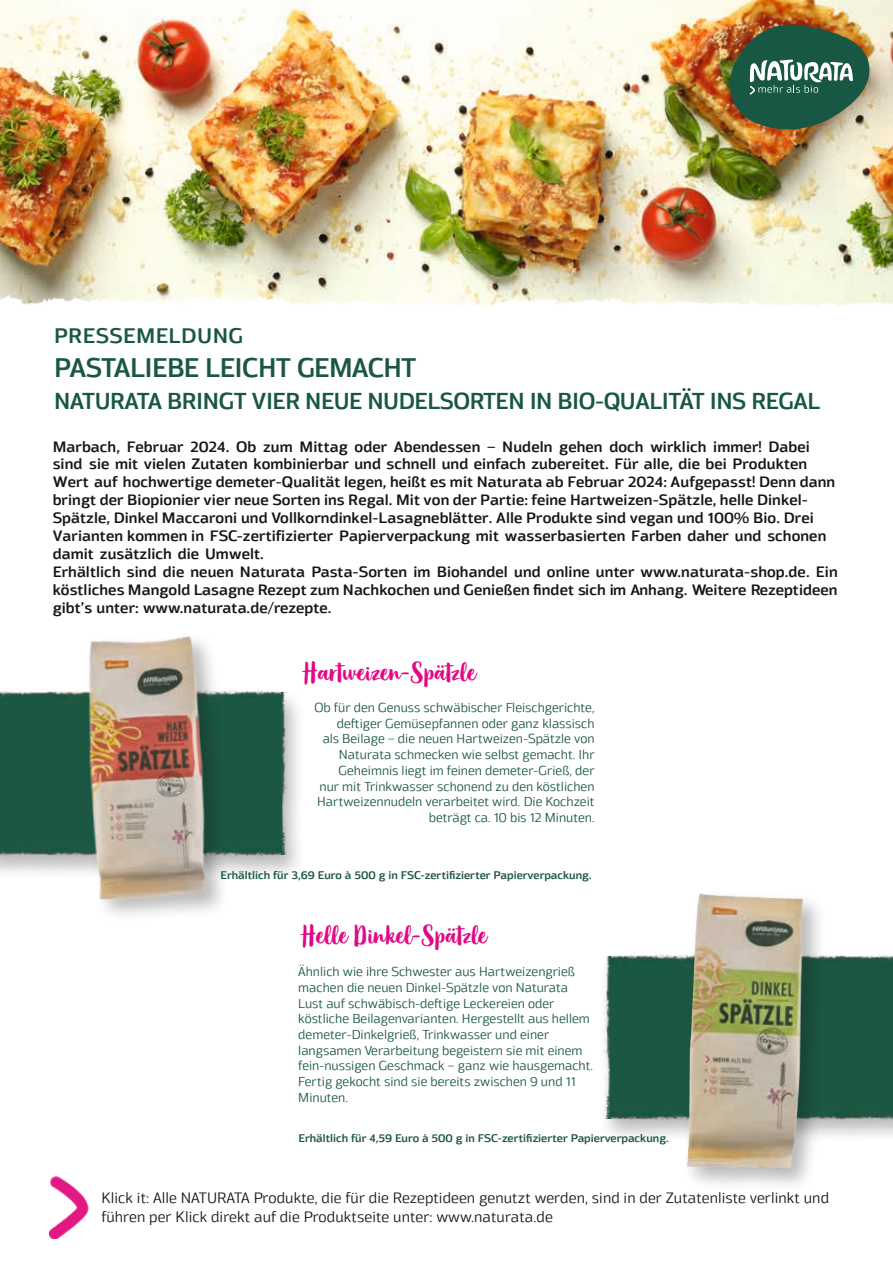
<style>
.page{position:relative;width:893px;height:1263px;background:#fff}
.page>*{position:absolute;margin:0;border:0;box-sizing:border-box;transform-origin:0 0}
.t1{font:27.75px "Organika Script";color:#e10886}
.t2{font:600 26.85px "Moveo Sans";letter-spacing:-.025em;color:#1a5741;scale:.96 1}
.t3{font:600 23.1px "Moveo Sans";letter-spacing:-.02em;color:#1a5741;scale:.96 1}
.t4{font:600 21px "Moveo Sans";letter-spacing:.02em;color:#1a5741}
.t5{font:600 15px/17.9px "Moveo Sans";letter-spacing:.005em;color:#151616}
.t6{font:15px/19.5px "Moveo Sans";letter-spacing:.005em;color:#151616}
.t7{font:12.9px/15.8px "Moveo Sans";color:#1a5741;text-align:right}
.t8{font:600 11.1px "Moveo Sans";color:#1a5741}
</style>
<div class="page">
<img style="left:0;top:0;width:893px;height:289px">
<img style="left:0;top:289px;width:893px;height:18px">
<img style="left:729px;top:23px;width:142px;height:108px">
<img style="left:49px;top:1176px;width:40px;height:63px">
<div style="left:0;top:688px;width:306px;height:194px;background:#151616;opacity:.3"></div>
<img style="left:281px;top:693px;width:9px;height:161px">
<img style="left:0;top:847px;width:281px;height:12px">
<div style="left:0;top:688px;width:281px;height:159px;background:#1b5742"></div>
<div style="left:84px;top:632px;width:146px;height:291px;background:#151616;opacity:.3"></div>
<img style="left:81px;top:632px;width:132px;height:273px">
<div style="left:598px;top:952px;width:295px;height:193px;background:#151616;opacity:.3"></div>
<img style="left:602px;top:956px;width:9px;height:162px">
<img style="left:611px;top:1111px;width:282px;height:11px">
<div style="left:611px;top:952px;width:282px;height:159px;background:#1b5742"></div>
<div style="left:682px;top:889px;width:144px;height:304px;background:#151616;opacity:.3"></div>
<img style="left:687px;top:894px;width:65px;height:274px">
<h3 class="t4" style="left:54px;top:323px;width:191px">PRESSEMELDUNG</h3>
<h2 class="t2" style="left:54px;top:352px;width:379px">PASTALIEBE LEICHT GEMACHT</h2>
<h3 class="t3" style="left:54px;top:387px;width:800px">NATURATA BRINGT VIER NEUE NUDELSORTEN IN BIO-QUALITÄT INS REGAL</h3>
<p class="t5" style="left:53px;top:438px;width:786px">Marbach, Februar 2024. Ob zum Mittag oder Abendessen – Nudeln gehen doch wirklich immer! Dabei sind sie mit vielen Zutaten kombinierbar und schnell und einfach zubereitet. Für alle, die bei Produkten Wert auf hochwertige demeter-Qualität legen, heißt es mit Naturata ab Februar 2024: Aufgepasst! Denn dann bringt der Biopionier vier neue Sorten ins Regal. Mit von der Partie: feine Hartweizen-Spätzle, helle Dinkel-Spätzle, Dinkel Maccaroni und Vollkorndinkel-Lasagneblätter. Alle Produkte sind vegan und 100% Bio. Drei Varianten kommen in FSC-zertifizierter Papierverpackung mit wasserbasierten Farben daher und schonen damit zusätzlich die Umwelt.<br>Erhältlich sind die neuen Naturata Pasta-Sorten im Biohandel und online unter www.naturata-shop.de. Ein köstliches Mangold Lasagne Rezept zum Nachkochen und Genießen findet sich im Anhang. Weitere Rezeptideen gibt’s unter: www.naturata.de/rezepte.</p>
<h1 class="t1" style="left:302px;top:655px;width:175px">Hartweizen-Spätzle</h1>
<p class="t7" style="left:314px;top:699px;width:282px">Ob für den Genuss schwäbischer Fleischgerichte, deftiger Gemüsepfannen oder ganz klassisch<br>als Beilage – die neuen Hartweizen-Spätzle von Naturata schmecken wie selbst gemacht. Ihr Geheimnis liegt im feinen demeter-Grieß, der<br>nur mit Trinkwasser schonend zu den köstlichen Hartweizennudeln verarbeitet wird. Die Kochzeit beträgt ca. 10 bis 12 Minuten.</p>
<p class="t8" style="left:220px;top:869px;width:373px">Erhältlich für 3,69 Euro à 500 g in FSC-zertifizierter Papierverpackung.</p>
<h1 class="t1" style="left:300px;top:918px;width:188px">Helle Dinkel-Spätzle</h1>
<p class="t7" style="left:298px;top:964px;width:296px;text-align:left">Ähnlich wie ihre Schwester aus Hartweizengrieß machen die neuen Dinkel-Spätzle von Naturata Lust auf schwäbisch-deftige Leckereien oder köstliche Beilagenvarianten. Hergestellt aus hellem demeter-Dinkelgrieß, Trinkwasser und einer langsamen Verarbeitung begeistern sie mit einem fein-nussigen Geschmack – ganz wie hausgemacht.<br>Fertig gekocht sind sie bereits zwischen 9 und 11<br>Minuten.</p>
<p class="t8" style="left:298px;top:1131px;width:372px">Erhältlich für 4,59 Euro à 500 g in FSC-zertifizierter Papierverpackung.</p>
<p class="t6" style="left:101px;top:1187px;width:729px">Klick it: Alle NATURATA Produkte, die für die Rezeptideen genutzt werden, sind in der Zutatenliste verlinkt und führen per Klick direkt auf die Produktseite unter: www.naturata.de</p>
</div>
